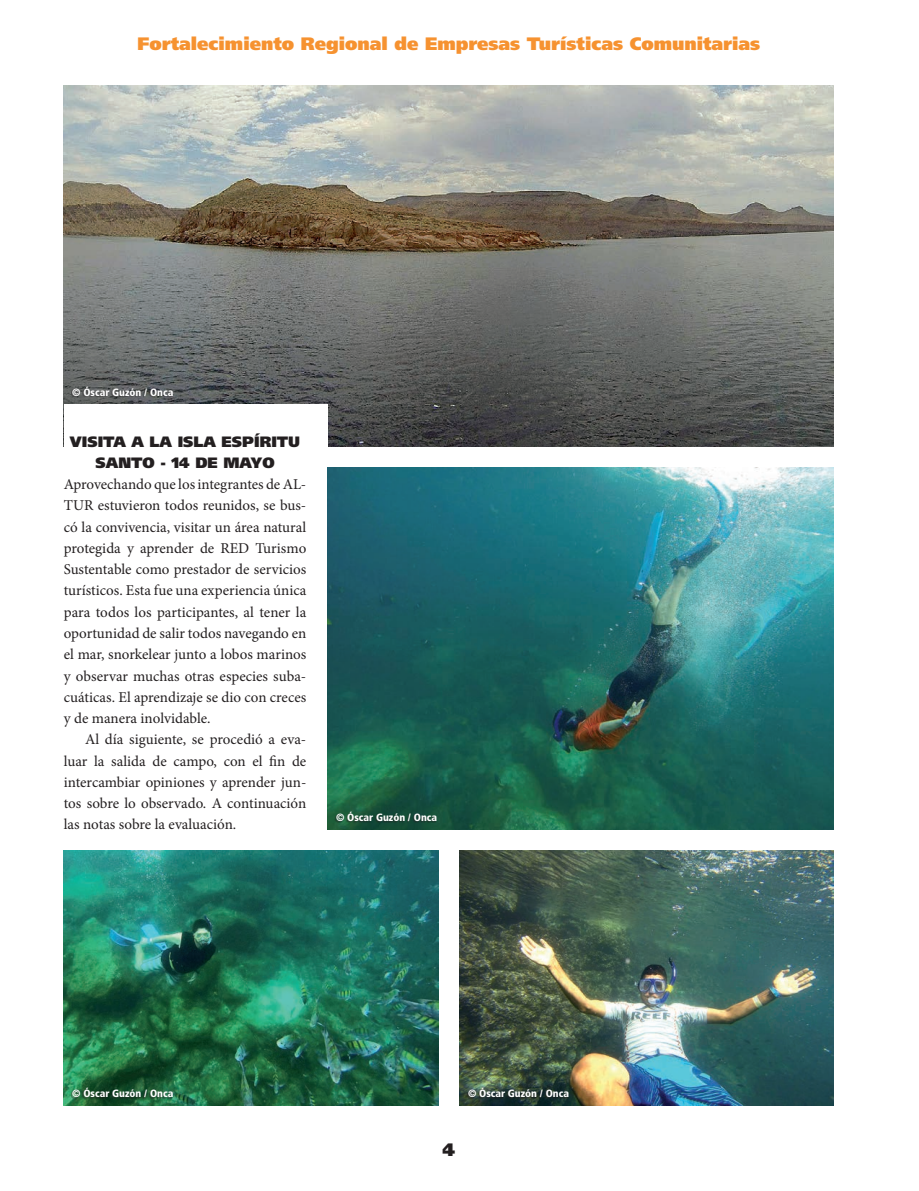
<style>
.page{position:relative;width:919px;height:1191px;background:#fff}
.page>*{position:absolute;margin:0;border:0;box-sizing:border-box;transform-origin:0 0}
.t1{font:900 18px "Frutiger";color:#f69230}
.t2{font:900 18px "Frutiger";color:#231f20}
.t3{font:15px/21.3px "Minion Pro";color:#231f20;text-align:justify}
.t4{font:900 15px/21.3px "Frutiger";color:#231f20}
.t5{font:900 condensed 10.5px "Frutiger LT Std";color:#fff}
</style>
<div class="page">
<img style="left:64px;top:85px;width:769px;height:361px">
<div style="left:64px;top:404px;width:263px;height:237px;background:#fff"></div>
<img style="left:327px;top:468px;width:506px;height:361px">
<img style="left:64px;top:850px;width:374px;height:256px">
<img style="left:459px;top:850px;width:374px;height:256px">
<div style="left:71px;top:387px;width:101px;height:10px;background:#231f20;opacity:.5"></div>
<div style="left:334px;top:812px;width:102px;height:10px;background:#231f20;opacity:.5"></div>
<div style="left:71px;top:1089px;width:101px;height:10px;background:#231f20;opacity:.5"></div>
<div style="left:466px;top:1089px;width:102px;height:10px;background:#231f20;opacity:.5"></div>
<p class="t1" style="left:138px;top:32px;width:624px">Fortalecimiento Regional de Empresas Turísticas Comunitarias</p>
<p class="t5" style="left:72px;top:385px;width:102px">© Óscar Guzón / Onca</p>
<p class="t4" style="left:96px;top:430px;width:194px;text-indent:126px">Espíritu<br>Santo - 14 de mayo</p>
<p class="t3" style="left:64px;top:474px;width:244px">Aprovechando que los integrantes de AL-TUR estuvieron todos reunidos, se bus&shy;có la convivencia, visitar un área natural protegida y aprender de RED Turismo Sustentable como prestador de servicios turísticos. Esta fue una experiencia única para todos los participantes, al tener la oportunidad de salir todos navegando en el mar, snorkelear junto a lobos marinos y observar muchas otras especies suba&shy;cuáticas. El aprendizaje se dio con creces y de manera inolvidable.</p>
<p class="t3" style="left:64px;top:729px;width:244px;text-indent:21px">Al día siguiente, se procedió a eva&shy;luar la salida de campo, con el fin de intercambiar opiniones y aprender jun&shy;tos sobre lo observado. A continuación las notas sobre la evaluación.</p>
<p class="t4" style="left:70px;top:430px;width:119px">Visita a la Isla</p>
<p class="t5" style="left:336px;top:811px;width:102px">© Óscar Guzón / Onca</p>
<p class="t5" style="left:72px;top:1087px;width:102px">© Óscar Guzón / Onca</p>
<p class="t5" style="left:468px;top:1087px;width:102px">© Óscar Guzón / Onca</p>
<p class="t2" style="left:442px;top:1138px;width:14px">4</p>
</div>
